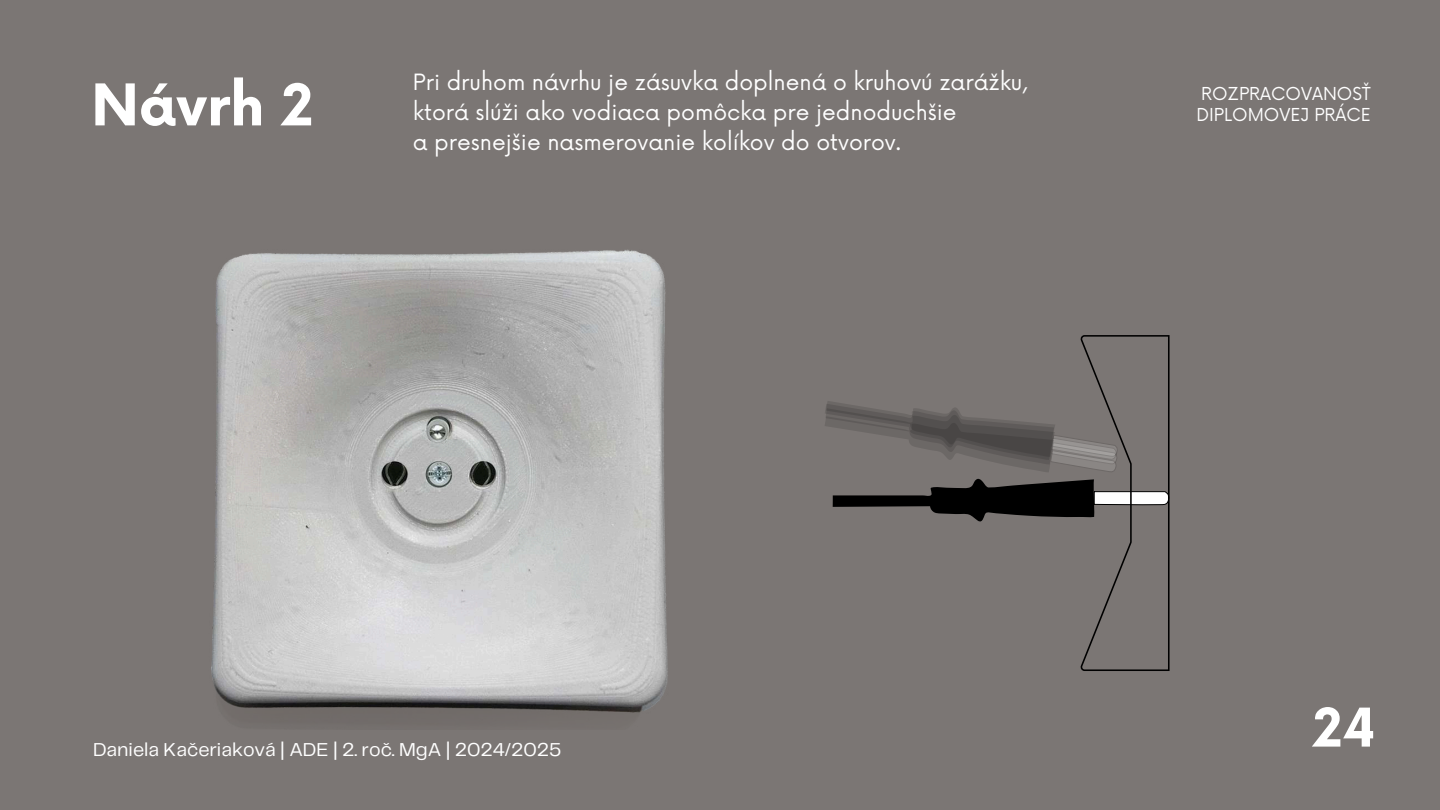
<style>
.page{position:relative;width:1440px;height:810px;background:#7b7674}
.page>*{position:absolute;margin:0;border:0;box-sizing:border-box;transform-origin:0 0}
.t1{font:700 56px "Now";color:#fff}
.t2{font:700 52px "Now";color:#fff}
.t3{font:21.9px/30px "Now";color:#fff}
.t4{font:19.4px "Telegraf";color:#fff}
.t5{font:17.4px/21px "Now";color:#fff}
</style>
<div class="page">
<svg style="left:825px;top:335px;width:345px;height:336px"></svg>
<img style="left:211px;top:249px;width:457px;height:476px">
<h1 class="t1" style="left:91px;top:75px;width:224px">Návrh 2</h1>
<p class="t3" style="left:413px;top:68px;width:616px">Pri druhom návrhu je zásuvka doplnená o kruhovú zarážku, ktorá slúži ako vodiaca pomôcka pre jednoduchšie<br>a presnejšie nasmerovanie kolíkov do otvorov.</p>
<p class="t5" style="left:1196px;top:84px;width:176px">ROZPRACOVANOSŤ<br>DIPLOMOVEJ PRÁCE</p>
<p class="t4" style="left:93px;top:741px;width:470px">Daniela Kačeriaková | ADE | 2. roč. MgA | 2024/2025</p>
<h2 class="t2" style="left:1313px;top:700px;width:65px">24</h2>
</div>
